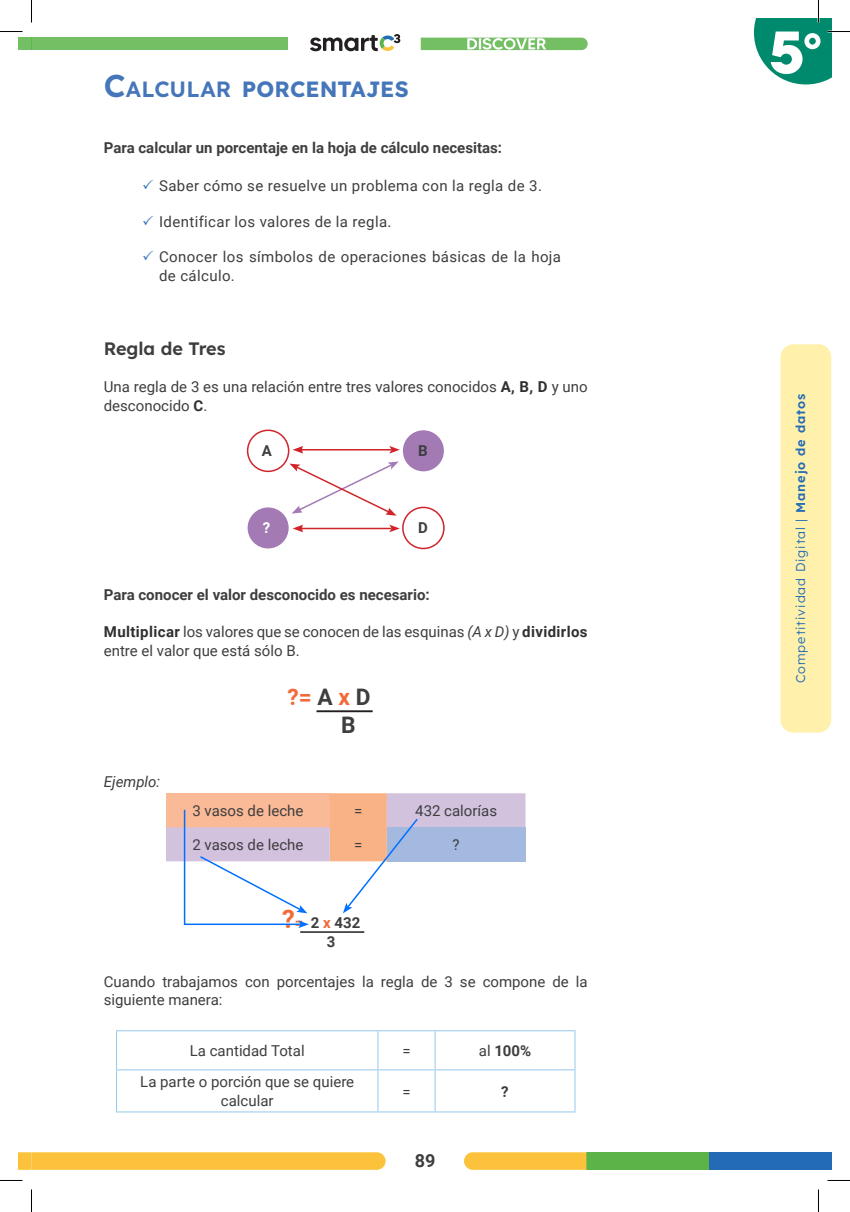
<style>
.page{position:relative;width:850px;height:1212px;background:#fff}
.page>*{position:absolute;margin:0;border:0;box-sizing:border-box;transform-origin:0 0}
.C3_TextoBase{font:700 22.8px "Roboto";color:#f26a37}
.C3_TextoBase-2{font:700 22.8px "Roboto";color:#3e3e3f}
.C3_Principal_Titulos{font:700 22.05px "Lexend";letter-spacing:.005em;color:#4576ba}
.C3_TextoBase-3{font:600 18px "Lexend";letter-spacing:-.01em;color:#3e3e3f}
.t1{font:700 18px "Roboto";color:#3e3e3f}
.C3_TextoBase-4{font:15px/18.8px "Roboto";color:#3e3e3f}
.C3_TextoBase-5{font:15px/18.8px "Roboto";letter-spacing:.025em;color:#3e3e3f}
.C3_TextoBase-6{font:700 15px "Roboto";color:#3e3e3f}
.C3_TextoBase-7{font:italic 15px "Roboto";color:#3e3e3f}
.C3_TextoBase-8{font:700 15px "Roboto";color:#fff}
.t2{font:300 12.75px "Lexend";letter-spacing:.075em;color:#236cb5}
.s1{font-weight:600;font-size:31.5px}
.s2{font-weight:600}
.s3{color:#236cb5}
.s4{font-weight:700;color:#312f30}
.s5{font-style:italic}
.s6{color:#3e3e3f}
.s7{font-size:25.5px;color:#f26a37}
.s8{color:#f26a37}
.s9{font-weight:400}
</style>
<div class="page">
<div style="left:709px;top:1151px;width:122px;height:18px;background:#236cb5"></div>
<div style="left:586px;top:1151px;width:123px;height:18px;background:#5cb449"></div>
<div style="left:19px;top:1152px;width:366px;height:17px;background:#fcc23b"></div>
<svg style="left:464px;top:1152px;width:122px;height:17px"></svg>
<div style="left:780px;top:344px;width:51px;height:388px;background:#fff1ac;border-radius:13px"></div>
<div style="left:32px;top:37px;width:255px;height:12px;background:#74bf64"></div>
<div style="left:19px;top:37px;width:13px;height:12px;background:#74bf64"></div>
<svg style="left:310px;top:34px;width:90px;height:18px"></svg>
<svg style="left:421px;top:38px;width:166px;height:12px"></svg>
<div style="left:247px;top:429px;width:42px;height:43px;border:2px solid #d1232a;border-radius:50%"></div>
<div style="left:403px;top:430px;width:41px;height:41px;background:#a47ab5;border-radius:50%"></div>
<div style="left:402px;top:506px;width:42px;height:43px;border:2px solid #d1232a;border-radius:50%"></div>
<div style="left:248px;top:507px;width:41px;height:41px;background:#a47ab5;border-radius:50%"></div>
<svg style="left:289px;top:461px;width:110px;height:54px"></svg>
<hr style="left:301px;top:449px;width:90px;height:1px;background:#d1232a">
<svg style="left:292px;top:446px;width:11px;height:7px"></svg>
<svg style="left:389px;top:446px;width:11px;height:7px"></svg>
<hr style="left:301px;top:527px;width:90px;height:2px;background:#d1232a">
<svg style="left:292px;top:524px;width:11px;height:8px"></svg>
<svg style="left:389px;top:524px;width:11px;height:8px"></svg>
<hr style="left:316px;top:710px;width:57px;height:2px;background:#231f20">
<hr style="left:300px;top:931px;width:64px;height:1px;background:#231f20">
<hr style="left:116px;top:1029px;width:262px;height:1px;background:#9acaec">
<hr style="left:116px;top:1030px;width:1px;height:39px;background:#9acaec">
<hr style="left:378px;top:1029px;width:57px;height:1px;background:#9acaec">
<hr style="left:377px;top:1030px;width:1px;height:39px;background:#9acaec">
<hr style="left:435px;top:1029px;width:140px;height:1px;background:#9acaec">
<hr style="left:434px;top:1030px;width:1px;height:39px;background:#9acaec">
<hr style="left:574px;top:1030px;width:1px;height:39px;background:#9acaec">
<hr style="left:116px;top:1069px;width:262px;height:1px;background:#9acaec">
<hr style="left:116px;top:1070px;width:1px;height:41px;background:#9acaec">
<hr style="left:378px;top:1069px;width:57px;height:1px;background:#9acaec">
<hr style="left:377px;top:1070px;width:1px;height:41px;background:#9acaec">
<hr style="left:435px;top:1069px;width:140px;height:1px;background:#9acaec">
<hr style="left:434px;top:1070px;width:1px;height:41px;background:#9acaec">
<hr style="left:574px;top:1070px;width:1px;height:41px;background:#9acaec">
<hr style="left:116px;top:1111px;width:262px;height:1px;background:#9acaec">
<hr style="left:378px;top:1111px;width:57px;height:1px;background:#9acaec">
<hr style="left:435px;top:1111px;width:140px;height:1px;background:#9acaec">
<svg style="left:166px;top:793px;width:359px;height:134px"></svg>
<svg style="left:0;top:31px;width:22px;height:1px"></svg>
<svg style="left:31px;top:0;width:1px;height:22px"></svg>
<svg style="left:31px;top:1189px;width:1px;height:22px"></svg>
<svg style="left:754px;top:0;width:96px;height:84px"></svg>
<svg style="left:818px;top:1189px;width:1px;height:22px"></svg>
<p class="C3_Principal_Titulos" style="left:104px;top:72px;width:306px"><span class="s1">C</span><span class="s2">ALCULAR</span> PORCENTAJES</p>
<p class="C3_TextoBase-6" style="left:104px;top:137px;width:400px">Para calcular un porcentaje en la hoja de cálculo necesitas:</p>
<p class="C3_TextoBase-5" style="left:142px;top:176px;width:401px"><span class="s3">✓</span> Saber cómo se resuelve un problema con la regla de 3.</p>
<p class="C3_TextoBase-5" style="left:142px;top:211px;width:251px"><span class="s3">✓</span> Identificar los valores de la regla.</p>
<p class="C3_TextoBase-5" style="left:159px;top:247px;width:403px;text-indent:-17px"><span class="s3">✓</span> Conocer los símbolos de operaciones básicas de la hoja de cálculo.</p>
<p class="C3_TextoBase-3" style="left:104px;top:334px;width:123px">Regla de Tres</p>
<p class="C3_TextoBase-4" style="left:104px;top:377px;width:485px">Una regla de 3 es una relación entre tres valores conocidos <span class="s4">A, B, D</span> y uno desconocido <span class="s4">C</span>.</p>
<p class="C3_TextoBase-6" style="left:262px;top:440px;width:12px">A</p>
<p class="C3_TextoBase-6" style="left:418px;top:440px;width:11px">B</p>
<p class="C3_TextoBase-8" style="left:263px;top:517px;width:9px">?</p>
<p class="C3_TextoBase-6" style="left:418px;top:517px;width:11px">D</p>
<p class="C3_TextoBase-6" style="left:104px;top:583px;width:327px">Para conocer el valor desconocido es necesario:</p>
<p class="C3_TextoBase-4" style="left:104px;top:621px;width:485px"><span class="s4">Multiplicar</span> los valores que se conocen de las esquinas <span class="s5">(A x D)</span> y <span class="s4">dividirlos </span>entre el valor que está sólo B.</p>
<p class="C3_TextoBase" style="left:287px;top:680px;width:84px">?= <span class="s6">A</span> x <span class="s6">D</span></p>
<p class="C3_TextoBase-2" style="left:341px;top:709px;width:16px">B</p>
<p class="C3_TextoBase-7" style="left:104px;top:771px;width:58px">Ejemplo:</p>
<p class="C3_TextoBase-4" style="left:192px;top:800px;width:112px">3 vasos de leche</p>
<p class="C3_TextoBase-4" style="left:354px;top:800px;width:10px">=</p>
<p class="C3_TextoBase-4" style="left:415px;top:800px;width:83px">432 calorías</p>
<p class="C3_TextoBase-4" style="left:192px;top:834px;width:112px">2 vasos de leche</p>
<p class="C3_TextoBase-4" style="left:354px;top:834px;width:10px">=</p>
<p class="C3_TextoBase-4" style="left:452px;top:834px;width:9px">?</p>
<p class="C3_TextoBase-6" style="left:282px;top:912px;width:80px"><span class="s7">?</span><span class="s8">=</span> 2 <span class="s8">x</span> 432</p>
<p class="C3_TextoBase-6" style="left:327px;top:930px;width:10px">3</p>
<p class="C3_TextoBase-4" style="left:104px;top:971px;width:485px">Cuando trabajamos con porcentajes la regla de 3 se compone de la siguiente manera:</p>
<p class="C3_TextoBase-4" style="left:190px;top:1040px;width:116px">La cantidad Total</p>
<p class="C3_TextoBase-4" style="left:402px;top:1040px;width:10px">=</p>
<p class="C3_TextoBase-6" style="left:479px;top:1039px;width:54px"><span class="s9">al</span> 100%</p>
<p class="C3_TextoBase-4" style="left:140px;top:1071px;width:215px;text-align:center">La parte o porción que se quiere calcular</p>
<p class="C3_TextoBase-4" style="left:402px;top:1080px;width:10px">=</p>
<p class="C3_TextoBase-6" style="left:501px;top:1080px;width:9px">?</p>
<p class="t1" style="left:414px;top:1147px;width:22px">89</p>
<p class="t2" style="left:791px;top:683px;width:291px;rotate:-90deg">Competitividad Digital | <span class="s2">Manejo de datos</span></p>
</div>
